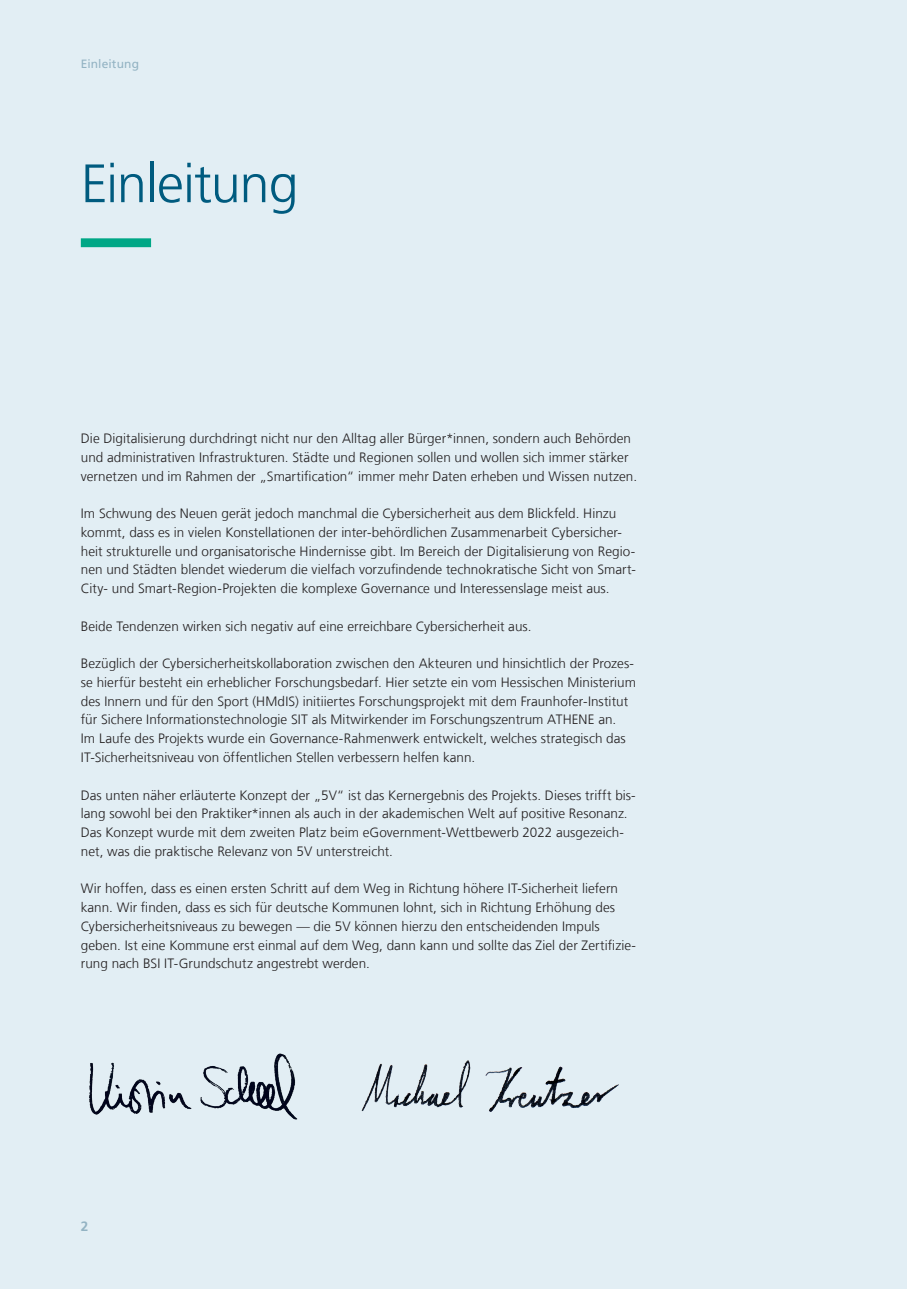
<style>
.page{position:relative;width:919px;height:1289px;background:#fff}
.page>*{position:absolute;margin:0;border:0;box-sizing:border-box;transform-origin:0 0}
.t1{font:300 54px "Frutiger LT Com";letter-spacing:-.02em;color:#005b7f}
.t2{font:300 13.5px/18.8px "Frutiger LT Com";letter-spacing:.005em;color:#231f20}
.t3{font:700 13.5px "Frutiger LT Com";color:#93b3c3}
.t4{font:12px "Frutiger LT Com";letter-spacing:.005em;color:#93b3c3}
</style>
<div class="page">
<div style="left:0;top:0;width:906px;height:1288px;background:#e2eef4"></div>
<img style="left:361px;top:1060px;width:258px;height:52px">
<img style="left:89px;top:1053px;width:209px;height:67px">
<svg style="left:81px;top:238px;width:71px;height:9px"></svg>
<p class="t4" style="left:81px;top:57px;width:60px">Einleitung</p>
<h1 class="t1" style="left:81px;top:152px;width:219px">Einleitung</h1>
<p class="t2" style="left:81px;top:429px;width:557px">Die Digitalisierung durchdringt nicht nur den Alltag aller Bürger*innen, sondern auch Behörden und administrativen Infrastrukturen. Städte und Regionen sollen und wollen sich immer stärker vernetzen und im Rahmen der „Smartification“ immer mehr Daten erheben und Wissen nutzen.</p>
<p class="t2" style="left:81px;top:504px;width:556px">Im Schwung des Neuen gerät jedoch manchmal die Cybersicherheit aus dem Blickfeld. Hinzu kommt, dass es in vielen Konstellationen der inter-behördlichen Zusammenarbeit Cybersicher&shy;heit strukturelle und organisatorische Hindernisse gibt. Im Bereich der Digitalisierung von Regio&shy;nen und Städten blendet wiederum die vielfach vorzufindende technokratische Sicht von Smart-City- und Smart-Region-Projekten die komplexe Governance und Interessenslage meist aus.</p>
<p class="t2" style="left:81px;top:616px;width:452px">Beide Tendenzen wirken sich negativ auf eine erreichbare Cybersicherheit aus.</p>
<p class="t2" style="left:81px;top:654px;width:556px">Bezüglich der Cybersicherheitskollaboration zwischen den Akteuren und hinsichtlich der Prozes&shy;se hierfür besteht ein erheblicher Forschungsbedarf. Hier setzte ein vom Hessischen Ministerium des Innern und für den Sport (HMdIS) initiiertes Forschungsprojekt mit dem Fraunhofer-Institut für Sichere Informationstechnologie SIT als Mitwirkender im Forschungszentrum ATHENE an.<br>Im Laufe des Projekts wurde ein Governance-Rahmenwerk entwickelt, welches strategisch das IT-Sicherheitsniveau von öffentlichen Stellen verbessern helfen kann.</p>
<p class="t2" style="left:81px;top:785px;width:556px">Das unten näher erläuterte Konzept der „5V“ ist das Kernergebnis des Projekts. Dieses trifft bis&shy;lang sowohl bei den Praktiker*innen als auch in der akademischen Welt auf positive Resonanz.<br>Das Konzept wurde mit dem zweiten Platz beim eGovernment-Wettbewerb 2022 ausgezeich&shy;net, was die praktische Relevanz von 5V unterstreicht.</p>
<p class="t2" style="left:81px;top:879px;width:556px">Wir hoffen, dass es einen ersten Schritt auf dem Weg in Richtung höhere IT-Sicherheit liefern kann. Wir finden, dass es sich für deutsche Kommunen lohnt, sich in Richtung Erhöhung des Cybersicherheitsniveaus zu bewegen — die 5V können hierzu den entscheidenden Impuls geben. Ist eine Kommune erst einmal auf dem Weg, dann kann und sollte das Ziel der Zertifizie&shy;rung nach BSI IT-Grundschutz angestrebt werden.</p>
<p class="t3" style="left:81px;top:1218px;width:9px">2</p>
</div>
